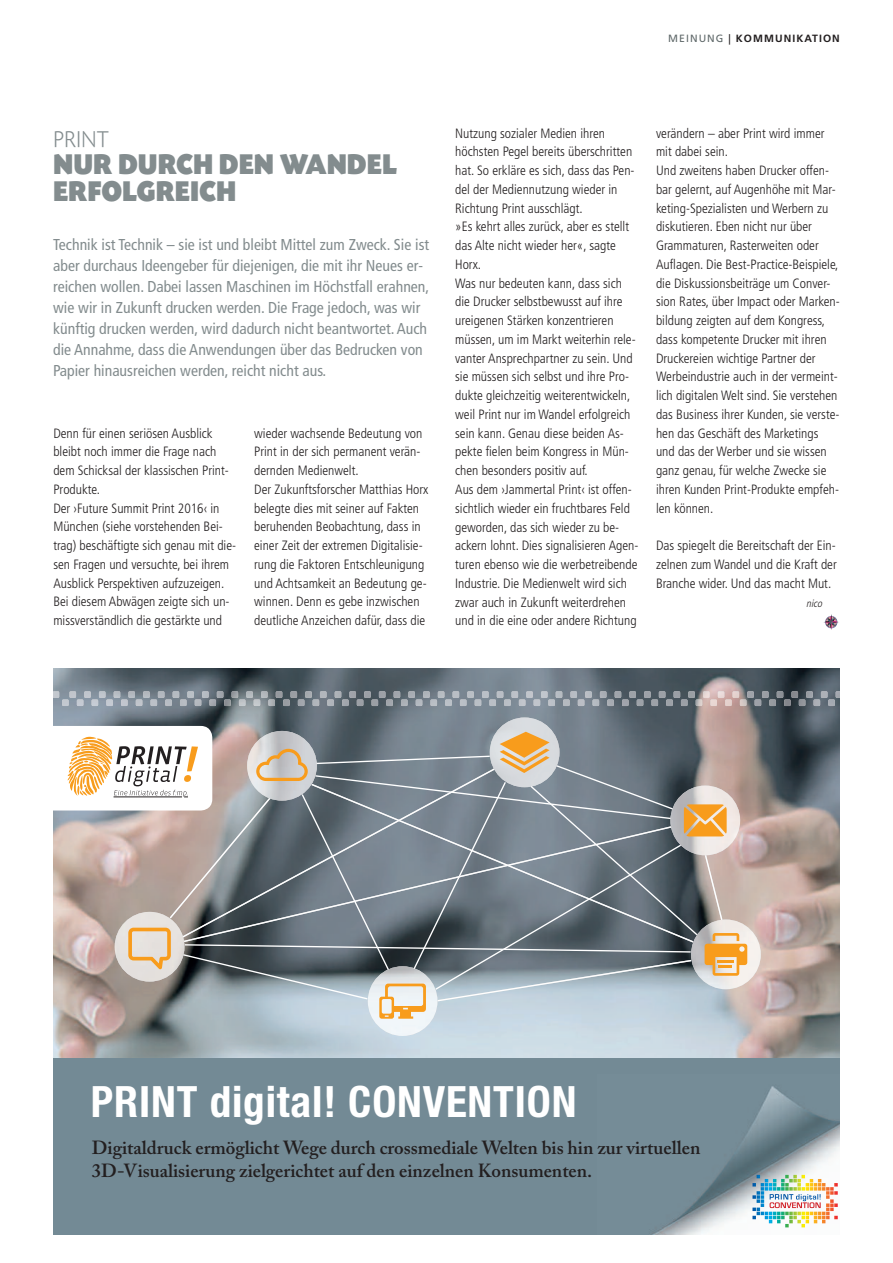
<style>
.page{position:relative;width:893px;height:1263px;background:#fff}
.page>*{position:absolute;margin:0;border:0;box-sizing:border-box;transform-origin:0 0}
.t1{font:700 condensed 43.2px "Helvetica Neue";letter-spacing:.02em;color:#fff}
.t2{font:30px/27px "Today SB Ultra";color:#838c8e;scale:.9 1}
.t3{font:300 24px "Today SB";color:#838c8e;scale:.9 1}
.t4{font:600 18.9px/22.6px "Adobe Caslon Pro";color:#231f20}
.t5{font:condensed 15.75px/21px "Frutiger LT Std";color:#838c8e}
.t6{font:300 condensed 13.5px/18.8px "Frutiger LT Std";color:#231f20}
.t7{font:700 10.5px "Frutiger LT Std";letter-spacing:.1em;color:#231f20}
.t8{font:italic 300 condensed 10.5px "Frutiger LT Std";color:#231f20}
.s1{font-weight:400;color:#60696a}
.s2{font-weight:400}
</style>
<div class="page">
<img style="left:53px;top:669px;width:787px;height:389px">
<div style="left:53px;top:1058px;width:787px;height:176px;background:#738a95"></div>
<img style="left:652px;top:1086px;width:188px;height:148px">
<svg style="left:53px;top:691px;width:787px;height:15px"></svg>
<img style="left:747px;top:919px;width:14px;height:70px">
<img style="left:490px;top:717px;width:69px;height:70px;border-radius:50%">
<img style="left:368px;top:966px;width:69px;height:70px;border-radius:50%">
<svg style="left:53px;top:726px;width:694px;height:293px"></svg>
<img style="left:752px;top:1175px;width:86px;height:40px">
<svg style="left:823px;top:614px;width:13px;height:16px"></svg>
<svg style="left:832px;top:616px;width:7px;height:10px"></svg>
<p class="t7" style="left:668px;top:34px;width:173px"><span class="s1">MEINUNG</span> <span class="s2">|</span> KOMMUNIKATION</p>
<h3 class="t3" style="left:53px;top:125px;width:64px">PRINT</h3>
<h2 class="t2" style="left:53px;top:150px;width:384px">NUR DURCH DEN WANDEL<br>ERFOLGREICH</h2>
<p class="t5" style="left:53px;top:235px;width:378px">Technik ist Technik – sie ist und bleibt Mittel zum Zweck. Sie ist aber durchaus Ideengeber für diejenigen, die mit ihr Neues er&shy;reichen wollen. Dabei lassen Maschinen im Höchstfall erahnen, wie wir in Zukunft drucken werden. Die Frage jedoch, was wir künftig drucken werden, wird dadurch nicht beantwortet. Auch die Annahme, dass die Anwendungen über das Bedrucken von Papier hinausreichen werden, reicht nicht aus.</p>
<p class="t6" style="left:53px;top:425px;width:184px">Denn für einen seriösen Ausblick bleibt noch immer die Frage nach dem Schicksal der klassischen Print-Produkte.<br>Der ›Future Summit Print 2016‹ in München (siehe vorstehenden Bei&shy;trag) beschäftigte sich genau mit die&shy;sen Fragen und versuchte, bei ihrem Ausblick Perspektiven aufzuzeigen.<br>Bei diesem Abwägen zeigte sich un&shy;missverständlich die gestärkte und</p>
<p class="t6" style="left:254px;top:425px;width:176px">wieder wachsende Bedeutung von Print in der sich permanent verän&shy;dernden Medienwelt.<br>Der Zukunftsforscher Matthias Horx belegte dies mit seiner auf Fakten beruhenden Beobachtung, dass in einer Zeit der extremen Digitalisie&shy;rung die Faktoren Entschleunigung und Achtsamkeit an Bedeutung ge&shy;winnen. Denn es gebe inzwischen deutliche Anzeichen dafür, dass die</p>
<p class="t6" style="left:455px;top:125px;width:185px">Nutzung sozialer Medien ihren höchsten Pegel bereits überschritten hat. So erkläre es sich, dass das Pen&shy;del der Mediennutzung wieder in Richtung Print ausschlägt.<br>»Es kehrt alles zurück, aber es stellt das Alte nicht wieder her«, sagte Horx.<br>Was nur bedeuten kann, dass sich die Drucker selbstbewusst auf ihre ureigenen Stärken konzentrieren müssen, um im Markt weiterhin rele&shy;vanter Ansprechpartner zu sein. Und sie müssen sich selbst und ihre Pro&shy;dukte gleichzeitig weiterentwickeln, weil Print nur im Wandel erfolgreich sein kann. Genau diese beiden As&shy;pekte fielen beim Kongress in Mün&shy;chen besonders positiv auf.<br>Aus dem ›Jammertal Print‹ ist offen&shy;sichtlich wieder ein fruchtbares Feld geworden, das sich wieder zu be&shy;ackern lohnt. Dies signalisieren Agen&shy;turen ebenso wie die werbetreibende Industrie. Die Medienwelt wird sich zwar auch in Zukunft weiterdrehen und in die eine oder andere Richtung</p>
<p class="t6" style="left:656px;top:125px;width:185px">verändern – aber Print wird immer mit dabei sein.<br>Und zweitens haben Drucker offen&shy;bar gelernt, auf Augenhöhe mit Mar&shy;keting-Spezialisten und Werbern zu diskutieren. Eben nicht nur über Grammaturen, Rasterweiten oder Auflagen. Die Best-Practice-Beispiele, die Diskussionsbeiträge um Conver&shy;sion Rates, über Impact oder Marken&shy;bildung zeigten auf dem Kongress, dass kompetente Drucker mit ihren Druckereien wichtige Partner der Werbeindustrie auch in der vermeint&shy;lich digitalen Welt sind. Sie verstehen das Business ihrer Kunden, sie verste&shy;hen das Geschäft des Marketings und das der Werber und sie wissen ganz genau, für welche Zwecke sie ihren Kunden Print-Produkte empfeh&shy;len können.</p>
<p class="t6" style="left:656px;top:537px;width:182px;text-align:justify">Das spiegelt die Bereitschaft der Ein&shy;zelnen zum Wandel und die Kraft der Branche wider. Und das macht Mut.</p>
<p class="t8" style="left:806px;top:599px;width:19px">nico</p>
<h1 class="t1" style="left:91px;top:1076px;width:487px">PRINT digital! CONVENTION</h1>
<h3 class="t4" style="left:92px;top:1138px;width:610px">Digitaldruck ermöglicht Wege durch crossmediale Welten bis hin zur virtuellen<br>3D-Visualisierung zielgerichtet auf den einzelnen Konsumenten.</h3>
</div>
